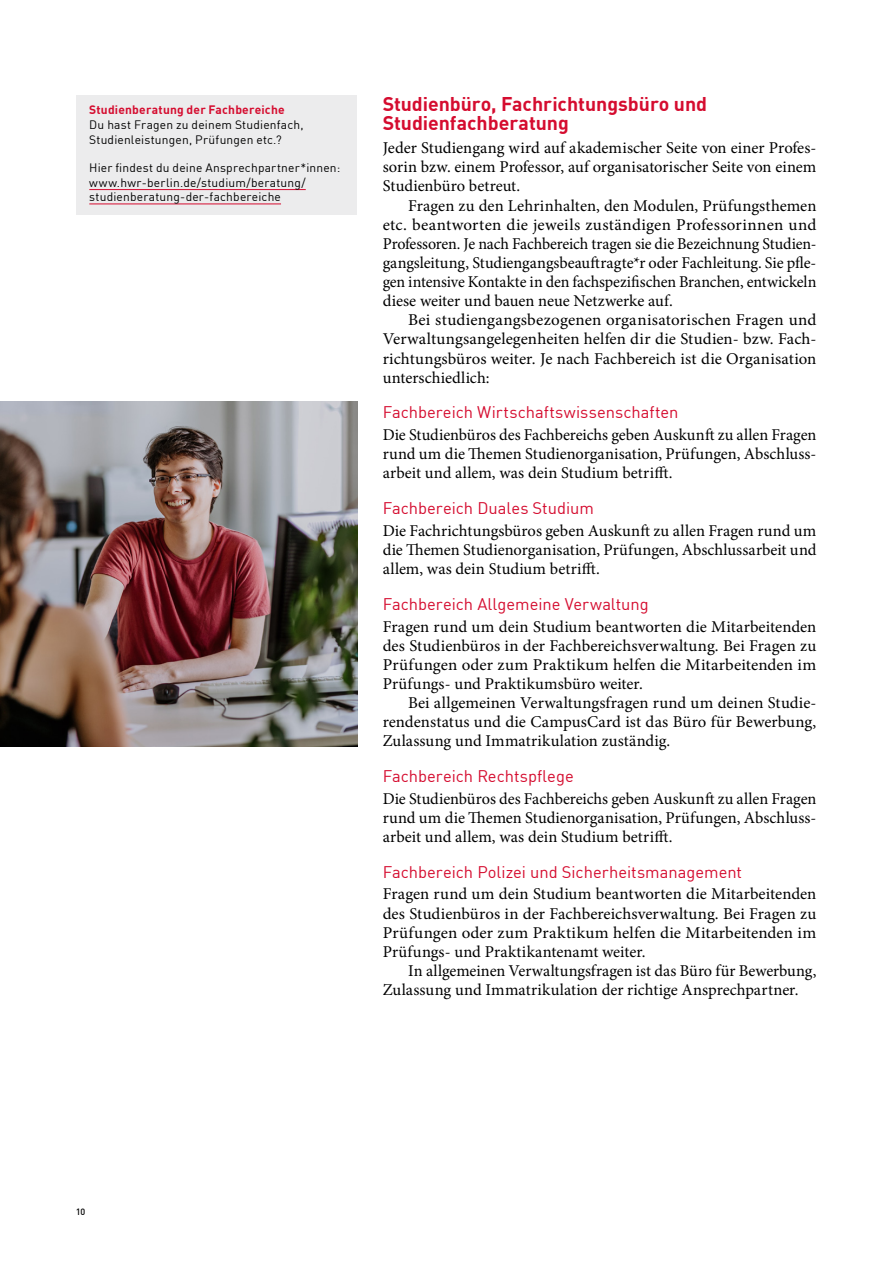
<style>
.page{position:relative;width:893px;height:1263px;background:#fff}
.page>*{position:absolute;margin:0;border:0;box-sizing:border-box;transform-origin:0 0}
.t1{font:700 19.5px/18.9px "DIN Pro";color:#d50c2f}
.t2{font:16.5px/19.2px "Minion Pro";color:#000;text-align:justify}
.t3{font:16.5px "DIN Pro";color:#d50c2f}
.t4{font:12px/14.4px "DIN Pro";letter-spacing:.015em;color:#000}
.t5{font:700 12px "DIN Pro";letter-spacing:.015em;color:#d50c2f}
.t6{font:500 9px "DIN Pro";color:#000}
</style>
<div class="page">
<div style="left:77px;top:96px;width:280px;height:119px;background:#ececed"></div>
<hr style="left:89px;top:189px;width:217px;height:1px;background:#d50c2f">
<hr style="left:89px;top:204px;width:192px;height:1px;background:#d50c2f">
<img style="left:0;top:402px;width:357px;height:344px">
<p class="t5" style="left:89px;top:100px;width:197px">Studienberatung der Fachbereiche</p>
<p class="t4" style="left:89px;top:117px;width:216px">Du hast Fragen zu deinem Studienfach,<br>Studienleistungen, Prüfungen etc.?</p>
<p class="t4" style="left:89px;top:160px;width:252px">Hier findest du deine Ansprechpartner*innen: www.hwr-berlin.de/studium/beratung/ studienberatung-der-fachbereiche</p>
<p class="t1" style="left:383px;top:93px;width:326px">Studienbüro, Fachrichtungsbüro und<br>Studienfachberatung</p>
<p class="t2" style="left:383px;top:138px;width:435px">Jeder Studiengang wird auf akademischer Seite von einer Profes&shy;sorin bzw. einem Professor, auf organisatorischer Seite von einem Studienbüro betreut.</p>
<p class="t2" style="left:383px;top:196px;width:435px;text-indent:26px">Fragen zu den Lehrinhalten, den Modulen, Prüfungsthemen etc. beantworten die jeweils zuständigen Professorinnen und Professoren. Je nach Fachbereich tragen sie die Bezeichnung Studien&shy;gangsleitung, Studiengangsbeauftragte*r oder Fachleitung. Sie pfle&shy;gen intensive Kontakte in den fachspezifischen Branchen, entwickeln diese weiter und bauen neue Netzwerke auf.</p>
<p class="t2" style="left:383px;top:310px;width:435px;text-indent:26px">Bei studiengangsbezogenen organisatorischen Fragen und Verwaltungsangelegenheiten helfen dir die Studien- bzw. Fach&shy;richtungsbüros weiter. Je nach Fachbereich ist die Organisation unterschiedlich:</p>
<p class="t3" style="left:383px;top:400px;width:297px">Fachbereich Wirtschaftswissenschaften</p>
<p class="t2" style="left:383px;top:425px;width:435px">Die Studienbüros des Fachbereichs geben Auskunft zu allen Fragen rund um die Themen Studienorganisation, Prüfungen, Abschluss&shy;arbeit und allem, was dein Studium betrifft.</p>
<p class="t3" style="left:383px;top:496px;width:213px">Fachbereich Duales Studium</p>
<p class="t2" style="left:383px;top:521px;width:435px">Die Fachrichtungsbüros geben Auskunft zu allen Fragen rund um die Themen Studienorganisation, Prüfungen, Abschlussarbeit und allem, was dein Studium betrifft.</p>
<p class="t3" style="left:383px;top:591px;width:268px">Fachbereich Allgemeine Verwaltung</p>
<p class="t2" style="left:383px;top:617px;width:435px">Fragen rund um dein Studium beantworten die Mitarbeitenden des Studienbüros in der Fachbereichsverwaltung. Bei Fragen zu Prüfungen oder zum Praktikum helfen die Mitarbeitenden im Prüfungs- und Praktikumsbüro weiter.</p>
<p class="t2" style="left:383px;top:693px;width:435px;text-indent:26px">Bei allgemeinen Verwaltungsfragen rund um deinen Studie&shy;rendenstatus und die CampusCard ist das Büro für Bewerbung, Zulassung und Immatrikulation zuständig.</p>
<p class="t3" style="left:383px;top:763px;width:193px">Fachbereich Rechtspflege</p>
<p class="t2" style="left:383px;top:789px;width:435px">Die Studienbüros des Fachbereichs geben Auskunft zu allen Fragen rund um die Themen Studienorganisation, Prüfungen, Abschluss&shy;arbeit und allem, was dein Studium betrifft.</p>
<p class="t3" style="left:383px;top:859px;width:361px">Fachbereich Polizei und Sicherheitsmanagement</p>
<p class="t2" style="left:383px;top:885px;width:435px">Fragen rund um dein Studium beantworten die Mitarbeitenden des Studienbüros in der Fachbereichsverwaltung. Bei Fragen zu Prüfungen oder zum Praktikum helfen die Mitarbeitenden im Prüfungs- und Praktikantenamt weiter.</p>
<p class="t2" style="left:383px;top:961px;width:435px;text-indent:26px">In allgemeinen Verwaltungsfragen ist das Büro für Bewerbung,<br>Zulassung und Immatrikulation der richtige Ansprechpartner.</p>
<p class="t6" style="left:77px;top:1205px;width:10px">10</p>
</div>
